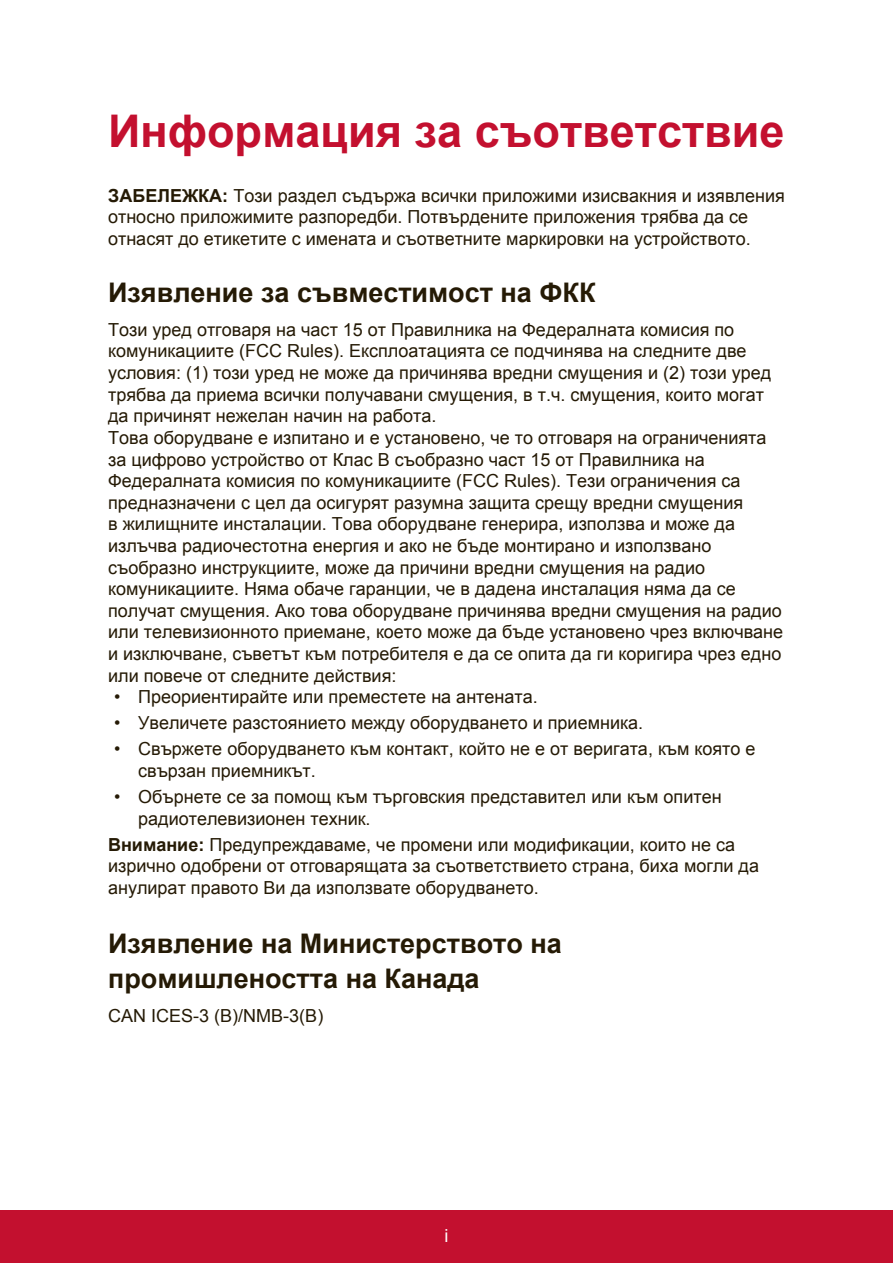
<style>
.page{position:relative;width:893px;height:1263px;background:#fff}
.page>*{position:absolute;margin:0;border:0;box-sizing:border-box;transform-origin:0 0}
.t1{font:700 45px "Arial";color:#c3102f}
.t2{font:700 27px/35.8px "Arial";color:#251a05}
.t3{font:18px/21.6px "Arial";color:#251a05}
.t4{font:18px "Arial";color:#fff}
.s1{font-weight:700}
</style>
<div class="page">
<div style="left:0;top:1210px;width:892px;height:53px;background:#c3102f"></div>
<h1 class="t1" style="left:108px;top:101px;width:677px">Информация за съответствие</h1>
<p class="t3" style="left:108px;top:185px;width:678px"><span class="s1">ЗАБЕЛЕЖКА:</span> Този раздел съдържа всички приложими изисвакния и изявления относно приложимите разпоредби. Потвърдените приложения трябва да се отнасят до етикетите с имената и съответните маркировки на устройството.</p>
<h2 class="t2" style="left:108px;top:276px;width:488px">Изявление за съвместимост на ФКК</h2>
<p class="t3" style="left:108px;top:319px;width:676px">Този уред отговаря на част 15 от Правилника на Федералната комисия по комуникациите (FCC Rules). Експлоатацията се подчинява на следните две условия: (1) този уред не може да причинява вредни смущения и (2) този уред трябва да приема всички получавани смущения, в т.ч. смущения, които могат да причинят нежелан начин на работа.<br>Това оборудване е изпитано и е установено, че то отговаря на ограниченията за цифрово устройство от Клас В съобразно част 15 от Правилника на Федералната комисия по комуникациите (FCC Rules). Тези ограничения са предназначени с цел да осигурят разумна защита срещу вредни смущения<br>в жилищните инсталации. Това оборудване генерира, използва и може да излъчва радиочестотна енергия и ако не бъде монтирано и използвано съобразно инструкциите, може да причини вредни смущения на радио комуникациите. Няма обаче гаранции, че в дадена инсталация няма да се получат смущения. Ако това оборудване причинява вредни смущения на радио или телевизионното приемане, което може да бъде установено чрез включване и изключване, съветът към потребителя е да се опита да ги коригира чрез едно или повече от следните действия:</p>
<p class="t3" style="left:114px;top:686px;width:425px">• Преориентирайте или преместете на антената.</p>
<p class="t3" style="left:114px;top:712px;width:530px">• Увеличете разстоянието между оборудването и приемника.</p>
<p class="t3" style="left:138px;top:738px;width:618px;text-indent:-24px">• Свържете оборудването към контакт, който не е от веригата, към която е свързан приемникът.</p>
<p class="t3" style="left:138px;top:786px;width:584px;text-indent:-24px">• Обърнете се за помощ към търговския представител или към опитен радиотелевизионен техник.</p>
<p class="t3" style="left:108px;top:834px;width:652px"><span class="s1">Внимание:</span> Предупреждаваме, че промени или модификации, които не са изрично одобрени от отговарящата за съответствието страна, биха могли да анулират правото Ви да използвате оборудването.</p>
<h2 class="t2" style="left:108px;top:926px;width:455px">Изявление на Министерството на промишлеността на Канада</h2>
<p class="t3" style="left:108px;top:1005px;width:217px">CAN ICES-3 (B)/NMB-3(B)</p>
<p class="t4" style="left:444px;top:1223px;width:5px">i</p>
</div>
